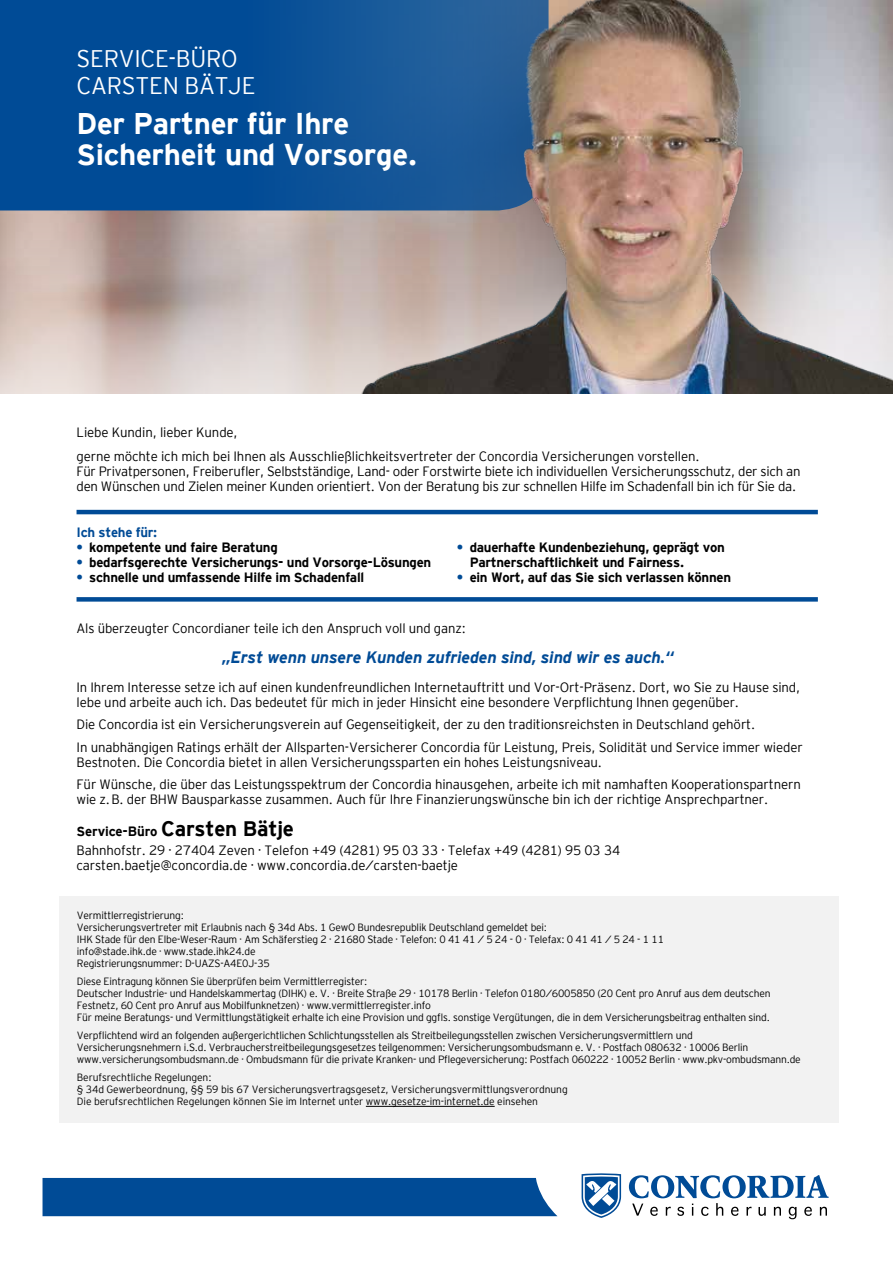
<style>
.page{position:relative;width:893px;height:1263px;background:#fff}
.page>*{position:absolute;margin:0;border:0;box-sizing:border-box;transform-origin:0 0}
.t1{font:700 30px/31.2px "CC Interstate";letter-spacing:-.01em;color:#fff}
.t2{font:300 24px/27px "CC Interstate";letter-spacing:-.01em;color:#fff}
.t3{font:italic 700 16.5px "CC Interstate";letter-spacing:-.01em;color:#004b96}
.t4{font:300 13.5px/15px "CC Interstate";letter-spacing:-.01em;color:#000}
.t5{font:700 13.5px/15px "CC Interstate";letter-spacing:-.02em;color:#000}
.t6{font:700 13.5px "CC Interstate";letter-spacing:-.02em;color:#004b96}
.t7{font:300 10.5px/12px "CC Interstate";letter-spacing:-.02em;color:#000}
.s1{color:#004b96}
.s2{font-weight:700}
.s3{font-weight:700;font-size:21px}
</style>
<div class="page">
<div style="left:43px;top:1178px;width:514px;height:38px;background:#004b96"></div>
<svg style="left:629px;top:1175px;width:200px;height:44px"></svg>
<svg style="left:582px;top:1173px;width:39px;height:45px"></svg>
<hr style="left:77px;top:510px;width:741px;height:4px;background:#004b96">
<div style="left:77px;top:597px;width:741px;height:5px;background:#004b96"></div>
<div style="left:60px;top:896px;width:779px;height:227px;background:#f2f2f2"></div>
<hr style="left:366px;top:1106px;width:129px;height:1px;background:#000">
<img style="left:0;top:210px;width:326px;height:183px">
<svg style="left:0;top:0;width:326px;height:210px;background:#014b96"></svg>
<img style="left:326px;top:0;width:567px;height:393px">
<h2 class="t2" style="left:77px;top:45px;width:180px">SERVICE-BÜRO<br>CARSTEN BÄTJE</h2>
<h1 class="t1" style="left:77px;top:108px;width:342px">Der Partner für Ihre<br>Sicherheit und Vorsorge.</h1>
<p class="t4" style="left:77px;top:420px;width:625px;line-height:24px">Liebe Kundin, lieber Kunde,<br>gerne möchte ich mich bei Ihnen als Ausschließlichkeitsvertreter der Concordia Versicherungen vorstellen.</p>
<p class="t4" style="left:77px;top:464px;width:725px">Für Privatpersonen, Freiberufler, Selbstständige, Land- oder Forstwirte biete ich individuellen Versicherungsschutz, der sich an den Wünschen und Zielen meiner Kunden orientiert. Von der Beratung bis zur schnellen Hilfe im Schadenfall bin ich für Sie da.</p>
<p class="t6" style="left:77px;top:524px;width:82px">Ich stehe für:</p>
<p class="t5" style="left:77px;top:539px;width:203px"><span class="s1">•</span> kompetente und faire Beratung</p>
<p class="t5" style="left:77px;top:554px;width:356px"><span class="s1">•</span> bedarfsgerechte Versicherungs- und Vorsorge-Lösungen</p>
<p class="t5" style="left:77px;top:569px;width:289px"><span class="s1">•</span> schnelle und umfassende Hilfe im Schadenfall</p>
<p class="t5" style="left:470px;top:539px;width:257px;text-indent:-13px"><span class="s1">•</span> dauerhafte Kundenbeziehung, geprägt von<br>Partnerschaftlichkeit und Fairness.</p>
<p class="t5" style="left:457px;top:569px;width:276px"><span class="s1">•</span> ein Wort, auf das Sie sich verlassen können</p>
<p class="t4" style="left:77px;top:621px;width:391px">Als überzeugter Concordianer teile ich den Anspruch voll und ganz:</p>
<h3 class="t3" style="left:222px;top:648px;width:453px">„Erst wenn unsere Kunden zufrieden sind, sind wir es auch.“</h3>
<p class="t4" style="left:77px;top:679px;width:725px">In Ihrem Interesse setze ich auf einen kundenfreundlichen Internetauftritt und Vor-Ort-Präsenz. Dort, wo Sie zu Hause sind, lebe und arbeite auch ich. Das bedeutet für mich in jeder Hinsicht eine besondere Verpflichtung Ihnen gegenüber.</p>
<p class="t4" style="left:77px;top:713px;width:728px;line-height:22.5px">Die Concordia ist ein Versicherungsverein auf Gegenseitigkeit, der zu den traditionsreichsten in Deutschland gehört.<br>In unabhängigen Ratings erhält der Allsparten-Versicherer Concordia für Leistung, Preis, Solidität und Service immer wieder</p>
<p class="t4" style="left:77px;top:750px;width:726px;line-height:22.5px">Bestnoten. Die Concordia bietet in allen Versicherungssparten ein hohes Leistungsniveau.<br>Für Wünsche, die über das Leistungsspektrum der Concordia hinausgehen, arbeite ich mit namhaften Kooperationspartnern</p>
<p class="t4" style="left:77px;top:792px;width:693px">wie z.B. der BHW Bausparkasse zusammen. Auch für Ihre Finanzierungswünsche bin ich der richtige Ansprechpartner.</p>
<p class="t4" style="left:77px;top:821px;width:545px;line-height:19.2px"><span class="s2">Service-Büro</span> <span class="s3">Carsten Bätje<br></span>Bahnhofstr. 29 · 27404 Zeven · Telefon +49 (4281) 95 03 33 · Telefax +49 (4281) 95 03 34</p>
<p class="t4" style="left:77px;top:857px;width:383px">carsten.baetje@concordia.de · www.concordia.de/carsten-baetje</p>
<p class="t7" style="left:77px;top:909px;width:589px">Vermittlerregistrierung:<br>Versicherungsvertreter mit Erlaubnis nach § 34d Abs. 1 GewO Bundesrepublik Deutschland gemeldet bei:<br>IHK Stade für den Elbe-Weser-Raum · Am Schäferstieg 2 · 21680 Stade · Telefon: 0 41 41 / 5 24 - 0 · Telefax: 0 41 41 / 5 24 - 1 11 info@stade.ihk.de · www.stade.ihk24.de<br>Registrierungsnummer: D-UAZS-A4E0J-35</p>
<p class="t7" style="left:77px;top:975px;width:695px">Diese Eintragung können Sie überprüfen beim Vermittlerregister:<br>Deutscher Industrie- und Handelskammertag (DIHK) e. V. · Breite Straße 29 · 10178 Berlin · Telefon 0180/6005850 (20 Cent pro Anruf aus dem deutschen Festnetz, 60 Cent pro Anruf aus Mobilfunknetzen) · www.vermittlerregister.info<br>Für meine Beratungs- und Vermittlungstätigkeit erhalte ich eine Provision und ggfls. sonstige Vergütungen, die in dem Versicherungsbeitrag enthalten sind.</p>
<p class="t7" style="left:77px;top:1029px;width:725px">Verpflichtend wird an folgenden außergerichtlichen Schlichtungsstellen als Streitbeilegungsstellen zwischen Versicherungsvermittlern und<br>Versicherungsnehmern i.S.d. Verbraucherstreitbeilegungsgesetzes teilgenommen: Versicherungsombudsmann e. V. · Postfach 080632 · 10006 Berlin www.versicherungsombudsmann.de · Ombudsmann für die private Kranken- und Pflegeversicherung: Postfach 060222 · 10052 Berlin · www.pkv-ombudsmann.de</p>
<p class="t7" style="left:77px;top:1071px;width:492px">Berufsrechtliche Regelungen:<br>§ 34d Gewerbeordnung, §§ 59 bis 67 Versicherungsvertragsgesetz, Versicherungsvermittlungsverordnung<br>Die berufsrechtlichen Regelungen können Sie im Internet unter www.gesetze-im-internet.de einsehen</p>
</div>
